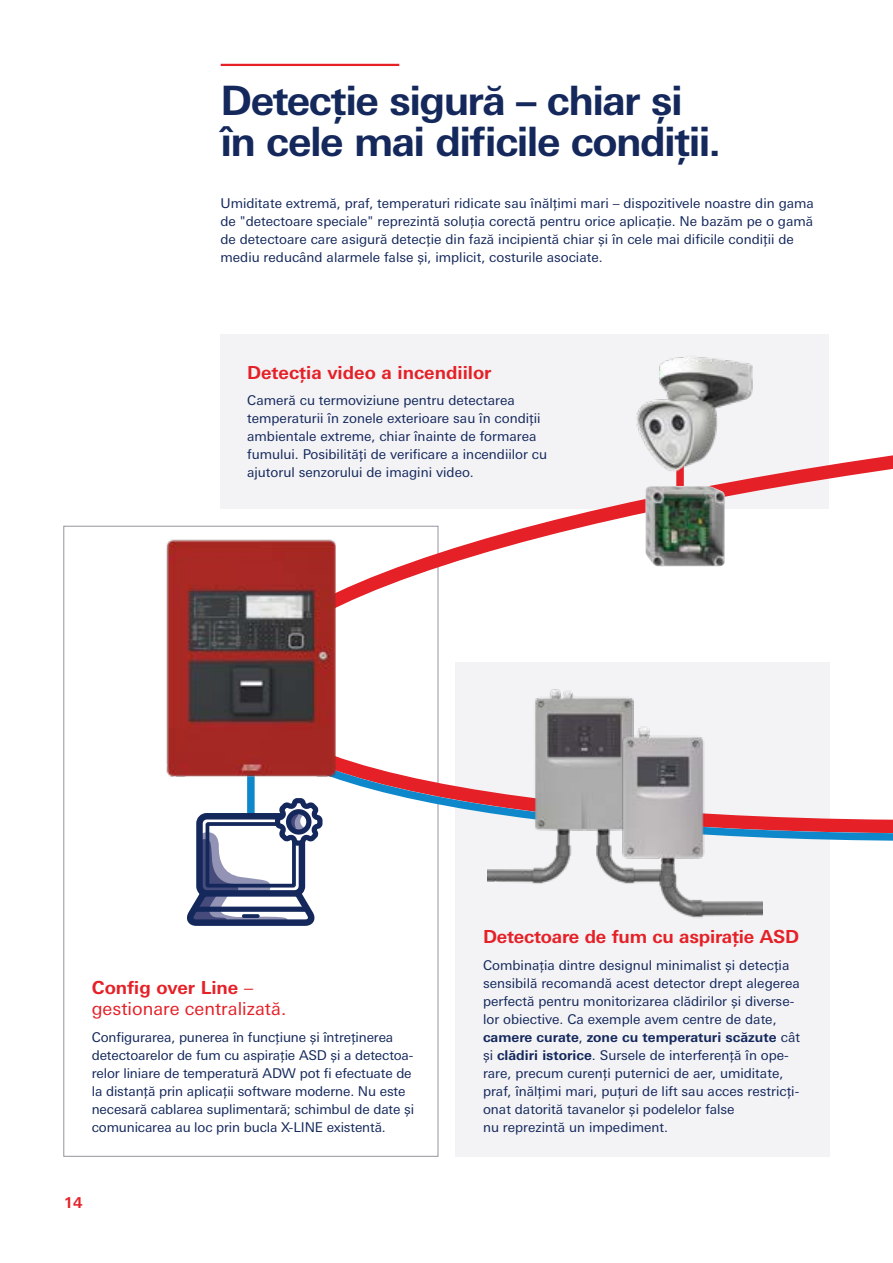
<style>
.page{position:relative;width:893px;height:1263px;background:#fff}
.page>*{position:absolute;margin:0;border:0;box-sizing:border-box;transform-origin:0 0}
.t1{font:700 40.5px/40.5px "Univers Next W1 G";letter-spacing:-.035em;color:#14285c}
.t2{font:700 18px "Univers Next W1 G";letter-spacing:-.01em;color:#e52027}
.t3{font:18px/21px "Univers Next W1 G";color:#e52027}
.t4{font:700 15px "Univers Next W1 G";color:#e52027}
.t5{font:13.5px/18px "Univers Next W1 G";color:#14285c}
.s1{font-weight:700}
</style>
<div class="page">
<div style="left:220px;top:334px;width:609px;height:175px;background:#f3f3f5"></div>
<div style="left:455px;top:662px;width:374px;height:495px;background:#f3f3f5"></div>
<svg style="left:234px;top:455px;width:659px;height:399px"></svg>
<svg style="left:234px;top:687px;width:659px;height:166px"></svg>
<div style="left:247px;top:740px;width:8px;height:76px;background:#0e88ca"></div>
<svg style="left:187px;top:795px;width:138px;height:131px"></svg>
<img style="left:488px;top:686px;width:178px;height:198px">
<img style="left:611px;top:721px;width:151px;height:197px">
<hr style="left:221px;top:64px;width:178px;height:2px;background:#e52027">
<img style="left:166px;top:539px;width:170px;height:240px">
<div style="left:676px;top:415px;width:8px;height:82px;background:#e52027"></div>
<img style="left:645px;top:486px;width:80px;height:80px">
<img style="left:599px;top:357px;width:181px;height:115px">
<h1 class="t1" style="left:220px;top:80px;width:502px">Detecţie sigură – chiar şi în cele mai dificile condiţii.</h1>
<p class="t5" style="left:220px;top:194px;width:595px">Umiditate extremă, praf, temperaturi ridicate sau înălţimi mari – dispozitivele noastre din gama de "detectoare speciale" reprezintă soluţia corectă pentru orice aplicaţie. Ne bazăm pe o gamă de detectoare care asigură detecţie din fază incipientă chiar şi în cele mai dificile condiţii de mediu reducând alarmele false şi, implicit, costurile asociate.</p>
<h2 class="t2" style="left:247px;top:362px;width:246px">Detecţia video a incendiilor</h2>
<p class="t5" style="left:247px;top:392px;width:302px">Cameră cu termoviziune pentru detectarea temperaturii în zonele exterioare sau în condiţii ambientale extreme, chiar înainte de formarea fumului. Posibilităţi de verificare a incendiilor cu ajutorul senzorului de imagini video.</p>
<h2 class="t3" style="left:92px;top:977px;width:196px"><span class="s1">Config over Line</span> – gestionare centralizată.</h2>
<p class="t5" style="left:92px;top:1028px;width:324px">Configurarea, punerea în funcţiune şi întreţinerea detectoarelor de fum cu aspiraţie ASD şi a detectoa&shy;relor liniare de temperatură ADW pot fi efectuate de la distanţă prin aplicaţii software moderne. Nu este necesară cablarea suplimentară; schimbul de date şi comunicarea au loc prin bucla X-LINE existentă.</p>
<p class="t4" style="left:64px;top:1194px;width:20px">14</p>
<h2 class="t2" style="left:483px;top:926px;width:318px">Detectoare de fum cu aspiraţie ASD</h2>
<p class="t5" style="left:483px;top:956px;width:319px">Combinaţia dintre designul minimalist şi detecţia sensibilă recomandă acest detector drept alegerea perfectă pentru monitorizarea clădirilor şi diverse&shy;lor obiective. Ca exemple avem centre de date, <span class="s1">camere curate</span>, <span class="s1">zone cu temperaturi scăzute</span> cât şi <span class="s1">clădiri istorice</span>. Sursele de interferenţă în ope&shy;rare, precum curenţi puternici de aer, umiditate, praf, înălţimi mari, puţuri de lift sau acces restricţi&shy;onat datorită tavanelor şi podelelor false<br>nu reprezintă un impediment.</p>
</div>
